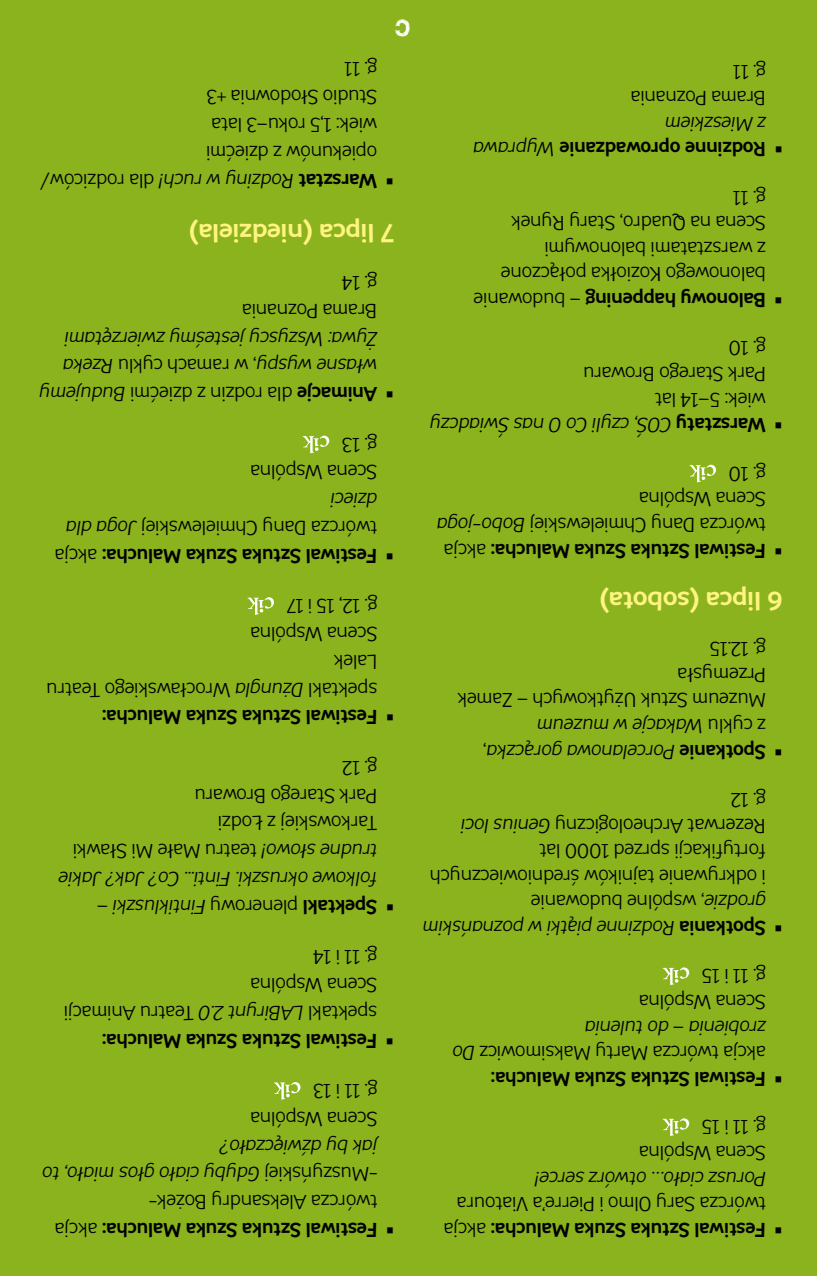
<style>
.page{position:relative;width:817px;height:1276px;background:#fff}
.page>*{position:absolute;margin:0;border:0;box-sizing:border-box;transform-origin:0 0}
.t1{font:700 26px "TT Souses";color:#fff482}
.t2{font:22px "WCROUGHTRAD Bta";color:#fff}
.t3{font:20px/25.6px "TT Souses";color:#000;scale:.95 1}
.t4{font:italic 20px/27.8px "TT Souses";color:#000;text-align:center;scale:.95 1}
.t5{font:700 20px/25.6px "TT Souses";color:#000;scale:.95 1}
.s1{font-weight:700}
.s2{font-style:italic}
.s3{font-weight:700;font-style:normal}
.s4{font-style:normal}
.s5{font-weight:400;font-style:italic}
</style>
<div class="page">
<div style="left:0;top:0;width:816px;height:1276px;background:#8ab31d"></div>
<svg style="left:662px;top:1118px;width:27px;height:18px"></svg>
<svg style="left:662px;top:967px;width:27px;height:18px"></svg>
<svg style="left:689px;top:465px;width:26px;height:17px"></svg>
<svg style="left:274px;top:1082px;width:26px;height:17px"></svg>
<svg style="left:247px;top:597px;width:27px;height:18px"></svg>
<svg style="left:303px;top:436px;width:26px;height:17px"></svg>
<p class="t2" style="left:410px;top:41px;width:17px;rotate:-180deg">C</p>
<p class="t3" style="left:377px;top:195px;width:356px;line-height:27.8px;text-indent:-17px;rotate:-180deg">▪ <span class="s1">Warsztat</span> <span class="s2">Rodziny w ruch!</span> dla rodziców/ opiekunów z dziećmi<br>wiek: 1,5 roku–3 lata<br>Studio Słodownia +3<br>g. 11</p>
<h1 class="t1" style="left:394px;top:251px;width:207px;rotate:-180deg">7 lipca (niedziela)</h1>
<p class="t3" style="left:377px;top:325px;width:144px;line-height:27.8px;rotate:-180deg">Brama Poznania g. 14</p>
<p class="t4" style="left:394px;top:408px;width:375px;rotate:-180deg">▪ <span class="s3">Animacje</span> <span class="s4">dla rodzin z dziećmi</span> Budujemy własne wyspy<span class="s4">, w ramach cyklu</span> Rzeka<br>Żywa: Wszyscy jesteśmy zwierzętami</p>
<p class="t3" style="left:377px;top:487px;width:135px;line-height:27.8px;rotate:-180deg">Scena Wspólna g. 13</p>
<p class="t3" style="left:377px;top:570px;width:341px;line-height:27.8px;text-indent:-17px;rotate:-180deg">▪ <span class="s1">Festiwal Sztuka Szuka Malucha:</span> akcja twórcza Dany Chmielewskiej <span class="s2">Joga dla dzieci</span></p>
<p class="t3" style="left:377px;top:731px;width:349px;line-height:27.8px;text-indent:-17px;rotate:-180deg">▪ <span class="s1">Festiwal Sztuka Szuka Malucha: </span>spektakl <span class="s2">Dżungla</span> Wrocławskiego Teatru<br>Lalek<br>Scena Wspólna<br>g. 12, 15 i 17</p>
<p class="t3" style="left:377px;top:921px;width:337px;line-height:27.8px;text-indent:-17px;rotate:-180deg">▪ <span class="s1">Spektakl</span> plenerowy <span class="s2">Fintikluszki – folkowe okruszki. Finti... Co? Jak? Jakie trudne słowo!</span> teatru Małe Mi Sławki<br>Tarkowskiej z Łodzi<br>Park Starego Browaru<br>g. 12</p>
<p class="t3" style="left:377px;top:1055px;width:331px;line-height:27.8px;text-indent:-17px;rotate:-180deg">▪ <span class="s1">Festiwal Sztuka Szuka Malucha: </span>spektakl <span class="s2">LABirynt 2.0</span> Teatru Animacji<br>Scena Wspólna<br>g. 11 i 14</p>
<p class="t3" style="left:377px;top:1133px;width:135px;line-height:27.8px;rotate:-180deg">Scena Wspólna g. 11 i 13</p>
<p class="t3" style="left:377px;top:1244px;width:354px;line-height:27.8px;text-indent:-17px;rotate:-180deg">▪ <span class="s1">Festiwal Sztuka Szuka Malucha:</span> akcja twórcza Aleksandry Bożek--Muszyńskiej <span class="s2">Gdyby ciało głos miało, to jak by dźwięczało?</span></p>
<p class="t3" style="left:765px;top:111px;width:144px;rotate:-180deg">Brama Poznania g. 11</p>
<p class="t5" style="left:765px;top:162px;width:309px;text-indent:-17px;rotate:-180deg">▪ Rodzinne oprowadzanie <span class="s5">Wyprawa z Mieszkiem</span></p>
<p class="t3" style="left:765px;top:313px;width:309px;text-indent:-17px;rotate:-180deg">▪ <span class="s1">Balonowy happening</span> – budowanie balonowego Koziołka połączone<br>z warsztatami balonowymi<br>Scena na Quadro, Stary Rynek<br>g. 11</p>
<p class="t3" style="left:765px;top:438px;width:355px;text-indent:-17px;rotate:-180deg">▪ <span class="s1">Warsztaty</span> <span class="s2">COŚ, czyli Co O nas Świadczy </span>wiek: 5–14 lat<br>Park Starego Browaru<br>g. 10</p>
<p class="t3" style="left:765px;top:564px;width:348px;text-indent:-17px;rotate:-180deg">▪ <span class="s1">Festiwal Sztuka Szuka Malucha:</span> akcja twórcza Dany Chmielewskiej <span class="s2">Bobo-joga<br></span>Scena Wspólna<br>g. 10</p>
<h1 class="t1" style="left:782px;top:619px;width:185px;rotate:-180deg">6 lipca (sobota)</h1>
<p class="t3" style="left:765px;top:764px;width:326px;text-indent:-17px;rotate:-180deg">▪ <span class="s1">Spotkanie</span> <span class="s2">Porcelanowa gorączka</span>,<br>z cyklu <span class="s2">Wakacje w muzeum<br></span>Muzeum Sztuk Użytkowych – Zamek<br>Przemysła<br>g. 12.15</p>
<p class="t3" style="left:765px;top:941px;width:363px;text-indent:-17px;rotate:-180deg">▪ <span class="s1">Spotkania</span> <span class="s2">Rodzinne piątki w poznańskim grodzie</span>, wspólne budowanie<br>i odkrywanie tajników średniowiecznych fortyfikacji sprzed 1000 lat<br>Rezerwat Archeologiczny <span class="s2">Genius loci<br></span>g. 12</p>
<p class="t3" style="left:765px;top:1015px;width:135px;rotate:-180deg">Scena Wspólna g. 11 i 15</p>
<p class="t3" style="left:765px;top:1092px;width:331px;text-indent:-17px;rotate:-180deg">▪ <span class="s1">Festiwal Sztuka Szuka Malucha: </span>akcja twórcza Marty Maksimowicz <span class="s2">Do zrobienia – do tulenia</span></p>
<p class="t3" style="left:765px;top:1166px;width:135px;rotate:-180deg">Scena Wspólna g. 11 i 15</p>
<p class="t4" style="left:765px;top:1193px;width:245px;rotate:-180deg">Porusz ciało… otwórz serce!</p>
<p class="t3" style="left:782px;top:1243px;width:358px;text-align:center;rotate:-180deg">▪ <span class="s1">Festiwal Sztuka Szuka Malucha:</span> akcja twórcza Sary Olmo i Pierre’a Viatoura</p>
</div>
